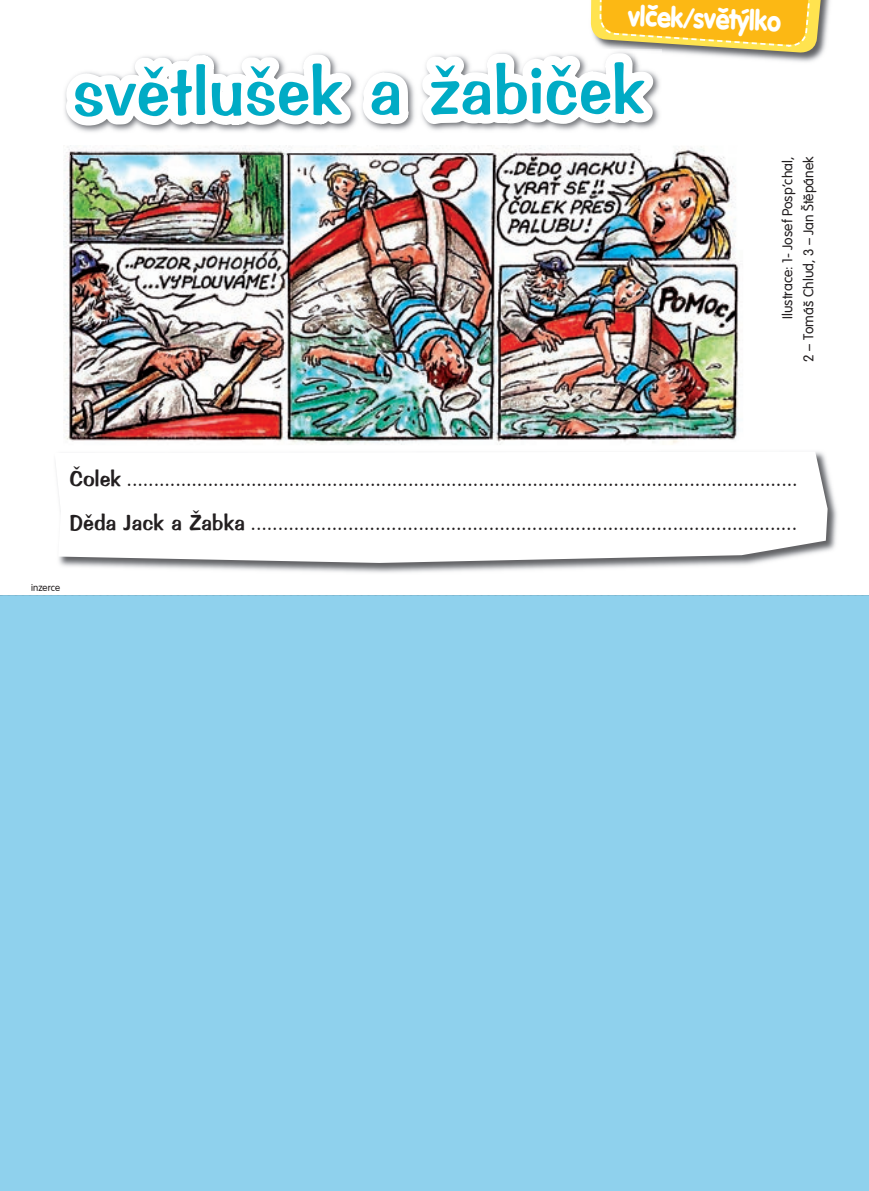
<style>
.page{position:relative;width:869px;height:1191px;background:#fff}
.page>*{position:absolute;margin:0;border:0;box-sizing:border-box;transform-origin:0 0}
.t1{font:67.9px "Impress AT";letter-spacing:.005em;color:#00abc5}
.t2{font:700 28px "Vogue";color:#fff;scale:.9 1}
.t3{font:22.05px/44.1px "Vogue";color:#231f20}
.t4{font:14px/21px "Vogue";letter-spacing:.005em;color:#231f20;text-align:right}
.t5{font:9.62px "Vogue";letter-spacing:.005em;color:#231f20}
.s1{font-family:"Impress AT"}
</style>
<div class="page">
<div style="left:0;top:595px;width:868px;height:596px;background:#8fd1ed"></div>
<svg style="left:0;top:595px;width:868px;height:1px"></svg>
<img style="left:63px;top:146px;width:677px;height:299px">
<img style="left:675px;top:0;width:155px;height:62px">
<svg style="left:590px;top:0;width:234px;height:53px;background:#eebd38"></svg>
<img style="left:60px;top:466px;width:777px;height:107px">
<svg style="left:55px;top:451px;width:772px;height:112px"></svg>
<img style="left:63px;top:146px;width:598px;height:8px">
<img style="left:590px;top:49px;width:71px;height:4px">
<svg style="left:64px;top:53px;width:589px;height:79px"></svg>
<p class="t2" style="left:628px;top:-2px;width:172px;rotate:2deg">vlček/světýlko</p>
<h1 class="t1" style="left:73px;top:51px;width:573px">světlušek a žabiček</h1>
<p class="t4" style="left:776px;top:362px;width:207px;rotate:-90deg">Ilustrace: 1- Josef Pospíchal,<br>2 – Tomáš Chlud, 3 – Jan Štěpánek</p>
<p class="t3" style="left:69px;top:456px;width:729px"><span class="s1">Čolek</span> ............................................................................................................................<br><span class="s1">Děda Jack a Žabka</span> .....................................................................................................</p>
<p class="t5" style="left:31px;top:582px;width:30px">inzerce</p>
</div>
